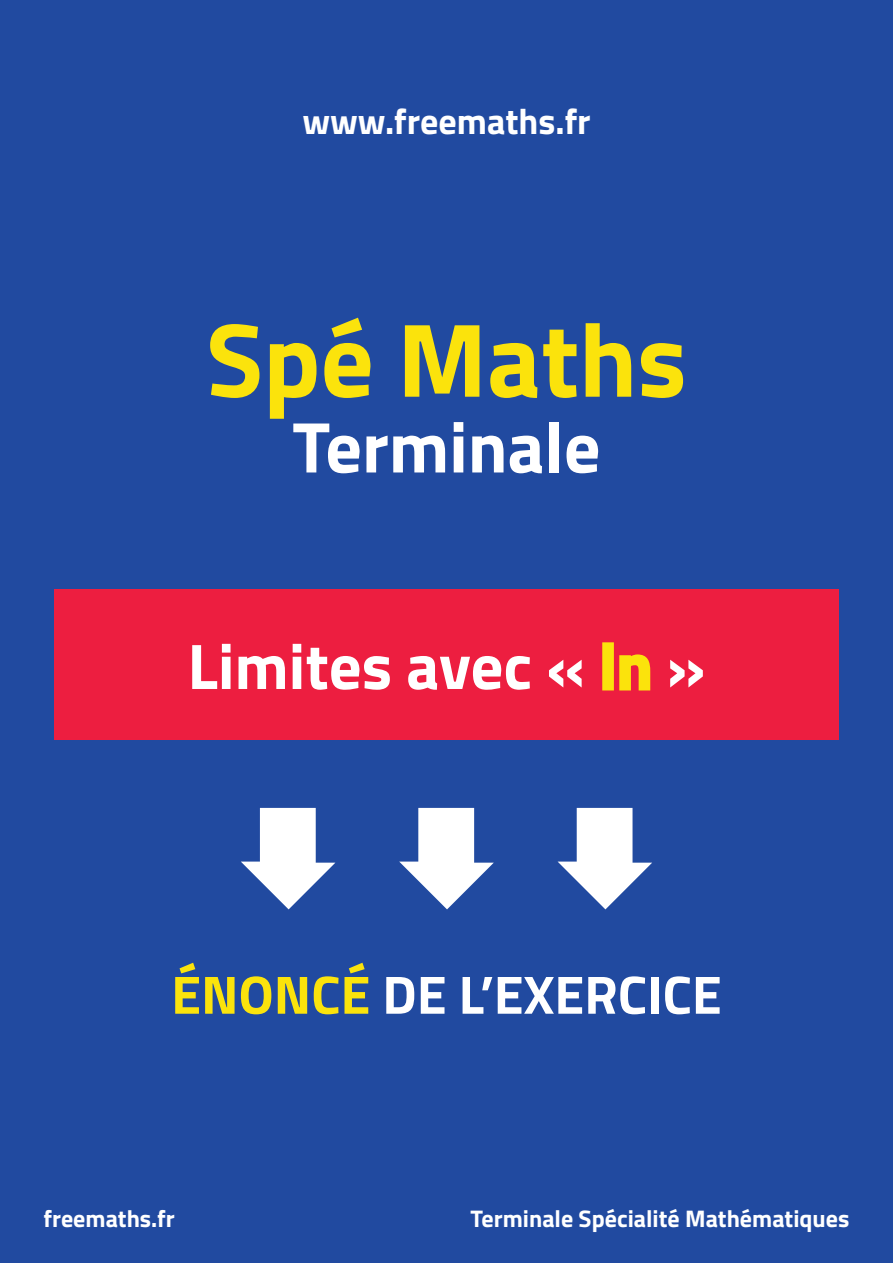
<style>
.page{position:relative;width:893px;height:1263px;background:#214aa0}
.page>*{position:absolute;margin:0;border:0;box-sizing:border-box;transform-origin:0 0}
.t1{font:700 105px "Titillium";color:#fbe30c}
.t2{font:700 72px "Titillium";color:#fff}
.t3{font:700 64.5px "Titillium";color:#fff}
.t4{font:700 54px "Titillium";color:#fff}
.t5{font:700 36px "Titillium";color:#fff}
.t6{font:700 24px "Titillium";color:#fff}
.s1{color:#fbe30c}
</style>
<div class="page">
<svg style="left:241px;top:808px;width:94px;height:101px"></svg>
<svg style="left:399px;top:808px;width:95px;height:101px"></svg>
<svg style="left:558px;top:808px;width:94px;height:101px"></svg>
<div style="left:54px;top:589px;width:785px;height:151px;background:#ed1e40"></div>
<div style="left:602px;top:642px;width:12px;height:48px;border:3px solid #fbe30c"></div>
<svg style="left:619px;top:654px;width:32px;height:37px"></svg>
<h3 class="t5" style="left:302px;top:94px;width:290px">www.freemaths.fr</h3>
<h1 class="t1" style="left:206px;top:280px;width:482px">Spé Maths</h1>
<h2 class="t2" style="left:292px;top:392px;width:310px">Terminale</h2>
<p class="t3" style="left:187px;top:617px;width:520px">Limites avec « <span class="s1">ln</span> »</p>
<h3 class="t4" style="left:171px;top:953px;width:552px"><span class="s1">ÉNONCÉ</span> DE L’EXERCICE</h3>
<p class="t6" style="left:44px;top:1200px;width:133px">freemaths.fr</p>
<p class="t6" style="left:471px;top:1200px;width:380px">Terminale Spécialité Mathématiques</p>
</div>
